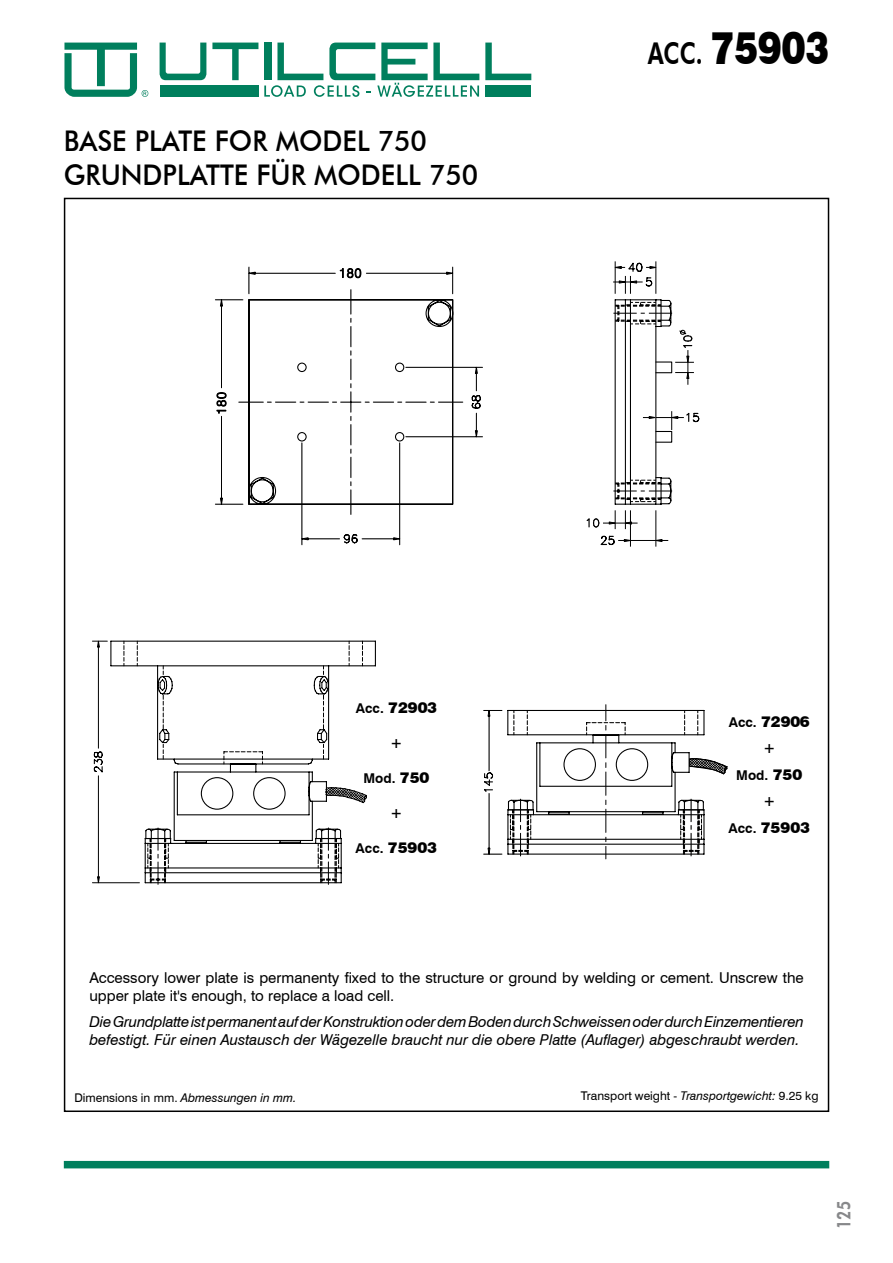
<style>
.page{position:relative;width:893px;height:1263px;background:#fff}
.page>*{position:absolute;margin:0;border:0;box-sizing:border-box;transform-origin:0 0}
.t1{font:900 45px "Swiss 721 BT";color:#000;scale:.8 1}
.t2{font:500 28.5px/34.2px "Futura BT";color:#000;scale:.95 1}
.t3{font:800 18.9px "Futura BT";color:#87888a;scale:.8 1}
.t4{font:italic 15px/18px "Swiss 721 BT";letter-spacing:-.01em;color:#000}
.t5{font:15px/18px "Swiss 721 BT";color:#000}
.t6{font:900 15px/26.4px "Swiss 721 BT";color:#000;text-align:center}
.t7{font:700 15px "Swiss 721 BT";color:#000}
.t8{font:700 13.5px "Swiss 721 BT";color:#000}
.t9{font:12px "Swiss 721 BT";color:#000}
.t10{font:italic 12px "Swiss 721 BT";color:#000}
.s1{font-family:"Futura BT";font-weight:800;font-size:30px}
.s2{font-weight:700;font-size:13.5px}
.s3{font-weight:900;font-size:15px}
.s4{font-weight:700}
.s5{font-style:normal}
.s6{font-style:italic}
</style>
<div class="page">
<div style="left:64px;top:1161px;width:765px;height:7px;background:#007f5d"></div>
<div style="left:485px;top:85px;width:46px;height:12px;background:#007f5d"></div>
<div style="left:160px;top:85px;width:98px;height:12px;background:#007f5d"></div>
<svg style="left:64px;top:43px;width:84px;height:54px"></svg>
<svg style="left:485px;top:43px;width:46px;height:37px"></svg>
<svg style="left:264px;top:43px;width:215px;height:54px"></svg>
<div style="left:264px;top:43px;width:7px;height:37px;background:#007f5d"></div>
<svg style="left:212px;top:43px;width:46px;height:37px"></svg>
<svg style="left:160px;top:43px;width:46px;height:37px"></svg>
<svg style="left:92px;top:640px;width:271px;height:243px"></svg>
<svg style="left:97px;top:876px;width:3px;height:8px"></svg>
<hr style="left:98px;top:647px;width:1px;height:101px;background:#000">
<svg style="left:92px;top:640px;width:15px;height:8px"></svg>
<svg style="left:144px;top:827px;width:198px;height:58px"></svg>
<svg style="left:483px;top:705px;width:245px;height:154px"></svg>
<svg style="left:215px;top:266px;width:239px;height:279px"></svg>
<hr style="left:630px;top:510px;width:1px;height:37px;background:#000">
<hr style="left:655px;top:510px;width:1px;height:37px;background:#000">
<hr style="left:655px;top:261px;width:1px;height:33px;background:#000">
<hr style="left:615px;top:261px;width:1px;height:33px;background:#000">
<svg style="left:248px;top:299px;width:235px;height:206px"></svg>
<svg style="left:586px;top:262px;width:114px;height:284px"></svg>
<h2 class="t2" style="left:64px;top:123px;width:384px">BASE PLATE FOR MO DEL 750<br>GRUNDPLATTE FÜR</h2>
<h2 class="t2" style="left:314px;top:157px;width:174px">MODELL 750</h2>
<h1 class="t1" style="left:648px;top:21px;width:228px"><span class="s1">ACC.</span> 75903</h1>
<p class="t6" style="left:356px;top:695px;width:82px"><span class="s2">Acc.</span> 72903</p>
<p class="t7" style="left:390px;top:733px;width:14px">+</p>
<p class="t8" style="left:363px;top:769px;width:67px">Mod. <span class="s3">750</span></p>
<p class="t7" style="left:390px;top:803px;width:14px">+</p>
<p class="t6" style="left:356px;top:835px;width:83px"><span class="s2">Acc.</span> 75903</p>
<p class="t6" style="left:729px;top:708px;width:82px"><span class="s2">Acc.</span> 72906 <span class="s4">+</span></p>
<p class="t8" style="left:736px;top:766px;width:67px">Mod. <span class="s3">750</span></p>
<p class="t6" style="left:728px;top:788px;width:83px"><span class="s4">+<br></span><span class="s2">Acc.</span> 75903</p>
<p class="t5" style="left:89px;top:968px;width:716px">Accessory lower plate is permanenty fixed to the structure or ground by welding or cement. Unscrew the upper plate it's enough, to replace a load cell.</p>
<p class="t4" style="left:89px;top:1012px;width:716px">Die Grundplatte ist permanent auf der Konstruktion oder dem Boden durch Schweissen oder durch Einzementieren befestigt. Für einen Austausch der Wägezelle braucht nur die obere Platte (Auflager) abgeschraubt werden.</p>
<p class="t10" style="left:74px;top:1089px;width:223px"><span class="s5">Dimensions in mm.</span> Abmessungen in mm.</p>
<p class="t9" style="left:581px;top:1088px;width:239px">Transport weight - <span class="s6">Transportgewicht:</span> 9.25 kg</p>
<p class="t3" style="left:832px;top:1229px;width:36px;rotate:-90deg">125</p>
</div>
